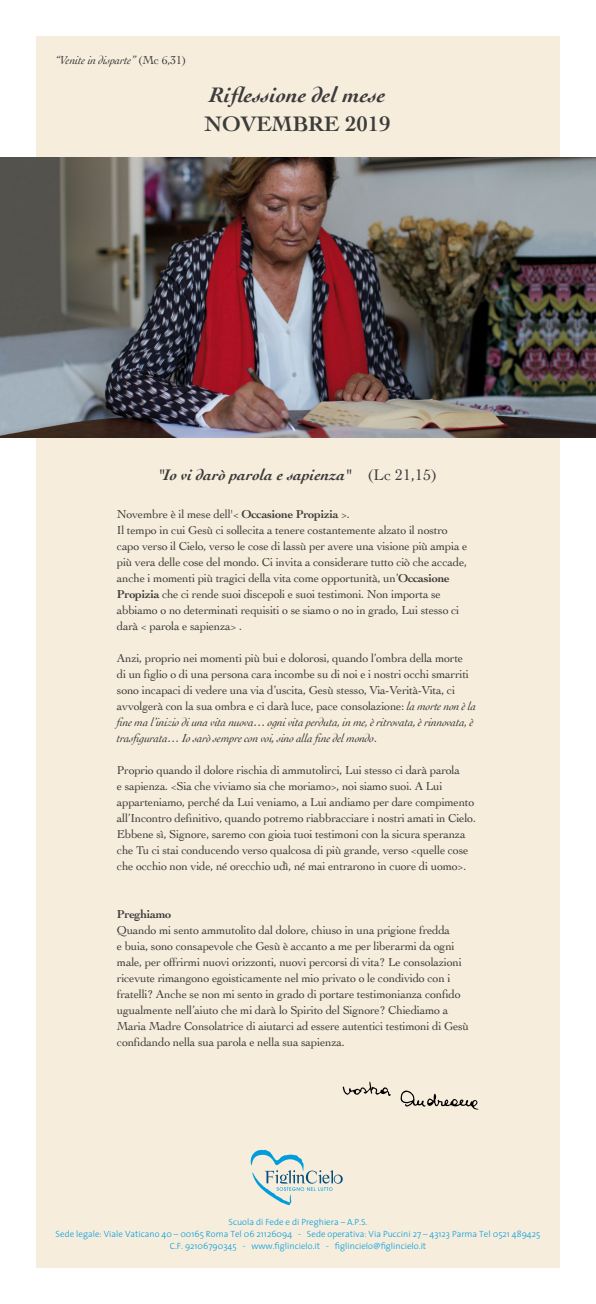
<style>
.page{position:relative;width:596px;height:1304px;background:#fff}
.page>*{position:absolute;margin:0;border:0;box-sizing:border-box;transform-origin:0 0}
.t1{font:italic 700 22px "Cochin";color:#3c3c3b}
.t2{font:700 22px "Cochin";color:#3c3c3b}
.t3{font:italic 700 16px "Cochin";color:#3c3c3b}
.t4{font:12px/16px "Cochin";letter-spacing:-.02em;color:#3c3c3b}
.t5{font:italic 12px "Cochin";letter-spacing:-.02em;color:#3c3c3b}
.t6{font:700 12px "Cochin";letter-spacing:-.02em;color:#3c3c3b}
.t7{font:300 9px/12px "The Sans";color:#009ddc;text-align:center}
.s1{font-style:normal}
.s2{font-weight:400;font-style:normal}
.s3{font-weight:700}
.s4{font-style:italic}
</style>
<div class="page">
<div style="left:36px;top:36px;width:523px;height:1232px;background:#f7eddd"></div>
<svg style="left:250px;top:1150px;width:92px;height:55px"></svg>
<svg style="left:342px;top:1081px;width:48px;height:15px"></svg>
<svg style="left:400px;top:1090px;width:78px;height:20px"></svg>
<img style="left:0;top:157px;width:595px;height:280px">
<p class="t5" style="left:55px;top:52px;width:133px">“Venite in disparte” <span class="s1">(Mc 6,31)</span></p>
<h1 class="t1" style="left:210px;top:80px;width:177px">Riflessione del mese</h1>
<h1 class="t2" style="left:204px;top:109px;width:188px">NOVEMBRE 2019</h1>
<h2 class="t3" style="left:158px;top:464px;width:280px">"Io vi darò parola e sapienza" <span class="s2">(Lc 21,15)</span></h2>
<p class="t4" style="left:117px;top:505px;width:352px">Novembre è il mese dell'&lt; <span class="s3">Occasione Propizia</span> &gt;.<br>Il tempo in cui Gesù ci sollecita a tenere costantemente alzato il nostro capo verso il Cielo, verso le cose di lassù per avere una visione più ampia e più vera delle cose del mondo. Ci invita a considerare tutto ciò che accade, anche i momenti più tragici della vita come opportunità, un’<span class="s3">Occasione Propizia</span> che ci rende suoi discepoli e suoi testimoni. Non importa se abbiamo o no determinati requisiti o se siamo o no in grado, Lui stesso ci darà &lt; parola e sapienza&gt; .</p>
<p class="t4" style="left:117px;top:649px;width:361px">Anzi, proprio nei momenti più bui e dolorosi, quando l’ombra della morte<br>di un figlio o di una persona cara incombe su di noi e i nostri occhi smarriti sono incapaci di vedere una via d’uscita, Gesù stesso, Via-Verità-Vita, ci avvolgerà con la sua ombra e ci darà luce, pace consolazione: <span class="s4">la morte non è la fine ma l’inizio di una vita nuova… ogni vita perduta, in me, è ritrovata, è rinnovata, è trasfigurata… Io sarò sempre con voi, sino alla fine del mondo</span>.</p>
<p class="t4" style="left:117px;top:761px;width:360px">Proprio quando il dolore rischia di ammutolirci, Lui stesso ci darà parola<br>e sapienza. &lt;Sia che viviamo sia che moriamo&gt;, noi siamo suoi. A Lui apparteniamo, perché da Lui veniamo, a Lui andiamo per dare compimento all’Incontro definitivo, quando potremo riabbracciare i nostri amati in Cielo.<br>Ebbene sì, Signore, saremo con gioia tuoi testimoni con la sicura speranza che Tu ci stai conducendo verso qualcosa di più grande, verso &lt;quelle cose che occhio non vide, né orecchio udì, né mai entrarono in cuore di uomo&gt;.</p>
<p class="t6" style="left:117px;top:906px;width:56px">Preghiamo</p>
<p class="t4" style="left:117px;top:921px;width:353px">Quando mi sento ammutolito dal dolore, chiuso in una prigione fredda<br>e buia, sono consapevole che Gesù è accanto a me per liberarmi da ogni male, per offrirmi nuovi orizzonti, nuovi percorsi di vita? Le consolazioni ricevute rimangono egoisticamente nel mio privato o le condivido con i fratelli? Anche se non mi sento in grado di portare testimonianza confido ugualmente nell’aiuto che mi darà lo Spirito del Signore? Chiediamo a Maria Madre Consolatrice di aiutarci ad essere autentici testimoni di Gesù confidando nella sua parola e nella sua sapienza.</p>
<p class="t7" style="left:56px;top:1216px;width:486px">Scuola di Fede e di Preghiera – A.P.S.<br>Sede legale: Viale Vaticano 40 – 00165 Roma Tel 06 21126094 - Sede operativa: Via Puccini 27 – 43123 Parma Tel 0521 489425<br>C.F. 92106790345 - www.figlincielo.it - figlincielo@figlincielo.it</p>
</div>
